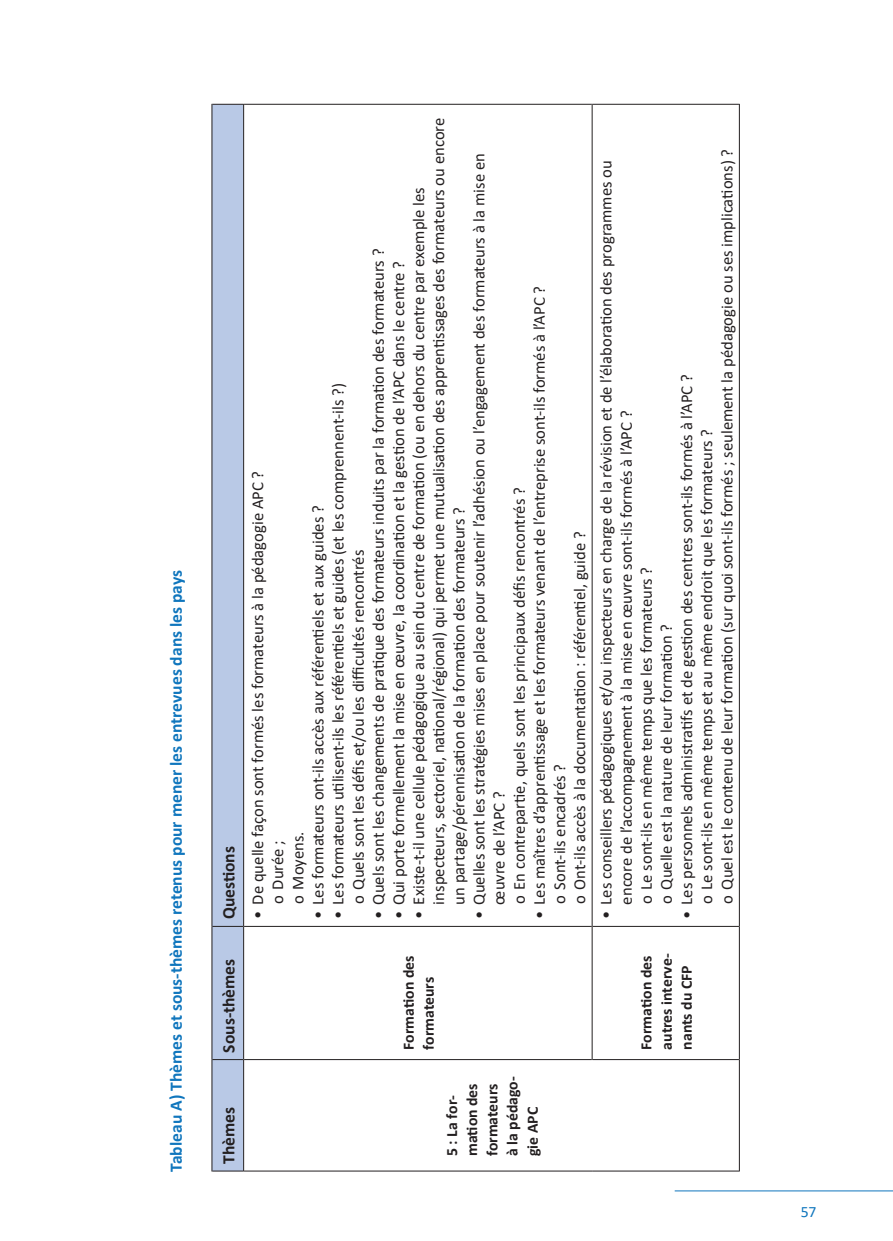
<style>
.page{position:relative;width:893px;height:1241px;background:#fff}
.page>*{position:absolute;margin:0;border:0;box-sizing:border-box;transform-origin:0 0}
.t1{font:700 17.5px "Calibri";color:#1076bd}
.t2{font:700 17.5px "Calibri";color:#231f20}
.t3{font:16.62px/20.1px "Calibri";color:#231f20}
.t4{font:700 15.75px/20.1px "Calibri";color:#231f20}
.t5{font:15.75px "Calibri";color:#1076bd}
</style>
<div class="page">
<hr style="left:675px;top:1190px;width:218px;height:1px;background:#1076bd">
<div style="left:212px;top:105px;width:31px;height:1065px;background:#b9c9e6"></div>
<svg style="left:244px;top:105px;width:495px;height:1065px"></svg>
<hr style="left:211px;top:1059px;width:1px;height:112px;background:#231f20">
<hr style="left:212px;top:1170px;width:31px;height:1px;background:#231f20">
<hr style="left:211px;top:926px;width:1px;height:133px;background:#231f20">
<hr style="left:212px;top:1058px;width:31px;height:1px;background:#231f20">
<hr style="left:211px;top:104px;width:1px;height:822px;background:#231f20">
<hr style="left:212px;top:925px;width:31px;height:1px;background:#231f20">
<hr style="left:212px;top:104px;width:31px;height:1px;background:#231f20">
<hr style="left:243px;top:1059px;width:1px;height:112px;background:#231f20">
<hr style="left:244px;top:1170px;width:348px;height:1px;background:#231f20">
<hr style="left:243px;top:926px;width:1px;height:133px;background:#231f20">
<hr style="left:244px;top:1058px;width:348px;height:1px;background:#231f20">
<hr style="left:243px;top:104px;width:1px;height:822px;background:#231f20">
<hr style="left:244px;top:925px;width:348px;height:1px;background:#231f20">
<hr style="left:244px;top:104px;width:348px;height:1px;background:#231f20">
<hr style="left:592px;top:1170px;width:147px;height:1px;background:#231f20">
<hr style="left:592px;top:926px;width:1px;height:133px;background:#231f20">
<hr style="left:593px;top:1058px;width:146px;height:1px;background:#231f20">
<hr style="left:592px;top:104px;width:1px;height:822px;background:#231f20">
<hr style="left:593px;top:925px;width:146px;height:1px;background:#231f20">
<hr style="left:593px;top:104px;width:146px;height:1px;background:#231f20">
<hr style="left:739px;top:1059px;width:1px;height:112px;background:#231f20">
<hr style="left:739px;top:926px;width:1px;height:133px;background:#231f20">
<hr style="left:739px;top:104px;width:1px;height:822px;background:#231f20">
<p class="t1" style="left:165px;top:1171px;width:602px;rotate:-90deg">Tableau A) Thèmes et sous-thèmes retenus pour mener les entrevues dans les pays</p>
<p class="t2" style="left:218px;top:919px;width:75px;rotate:-90deg">Questions</p>
<p class="t2" style="left:218px;top:1052px;width:95px;rotate:-90deg">Sous-thèmes</p>
<p class="t2" style="left:218px;top:1163px;width:58px;rotate:-90deg">Thèmes</p>
<p class="t3" style="left:408px;top:904px;width:788px;text-indent:-15px;rotate:-90deg">• Existe-t-il une cellule pédagogique au sein du centre de formation (ou en dehors du centre par exemple les inspecteurs, sectoriel, national/régional) qui permet une mutualisation des apprentissages des formateurs ou encore un partage/pérennisation de la formation des formateurs ?</p>
<p class="t3" style="left:468px;top:904px;width:752px;text-indent:-15px;rotate:-90deg">• Quelles sont les stratégies mises en place pour soutenir l’adhésion ou l’engagement des formateurs à la mise en œuvre de l’APC ?</p>
<p class="t3" style="left:368px;top:919px;width:672px;rotate:-90deg">• Quels sont les changements de pratique des formateurs induits par la formation des formateurs ?</p>
<p class="t3" style="left:388px;top:919px;width:660px;rotate:-90deg">• Qui porte formellement la mise en œuvre, la coordination et la gestion de l’APC dans le centre ?</p>
<p class="t3" style="left:328px;top:919px;width:537px;rotate:-90deg">• Les formateurs utilisent-ils les référentiels et guides (et les comprennent-ils ?)</p>
<p class="t3" style="left:247px;top:919px;width:450px;rotate:-90deg">• De quelle façon sont formés les formateurs à la pédagogie APC ?</p>
<p class="t3" style="left:307px;top:919px;width:415px;rotate:-90deg">• Les formateurs ont-ils accès aux référentiels et aux guides ?</p>
<p class="t3" style="left:348px;top:904px;width:356px;rotate:-90deg">o Quels sont les défis et/ou les difficultés rencontrés</p>
<p class="t3" style="left:267px;top:904px;width:66px;rotate:-90deg">o Durée ;</p>
<p class="t3" style="left:287px;top:904px;width:74px;rotate:-90deg">o Moyens.</p>
<p class="t3" style="left:529px;top:919px;width:635px;rotate:-90deg">• Les maîtres d’apprentissage et les formateurs venant de l’entreprise sont-ils formés à l’APC ?</p>
<p class="t3" style="left:509px;top:904px;width:418px;rotate:-90deg">o En contrepartie, quels sont les principaux défis rencontrés ?</p>
<p class="t3" style="left:549px;top:904px;width:142px;rotate:-90deg">o Sont-ils encadrés ?</p>
<p class="t3" style="left:569px;top:904px;width:374px;rotate:-90deg">o Ont-ils accès à la documentation : référentiel, guide ?</p>
<p class="t3" style="left:716px;top:904px;width:756px;rotate:-90deg">o Quel est le contenu de leur formation (sur quoi sont-ils formés ; seulement la pédagogie ou ses implications) ?</p>
<p class="t3" style="left:596px;top:904px;width:745px;text-indent:-15px;rotate:-90deg">• Les conseillers pédagogiques et/ou inspecteurs en charge de la révision et de l’élaboration des programmes ou encore de l’accompagnement à la mise en œuvre sont-ils formés à l’APC ?</p>
<p class="t3" style="left:676px;top:919px;width:546px;rotate:-90deg">• Les personnels administratifs et de gestion des centres sont-ils formés à l’APC ?</p>
<p class="t3" style="left:696px;top:904px;width:477px;rotate:-90deg">o Le sont-ils en même temps et au même endroit que les formateurs ?</p>
<p class="t3" style="left:636px;top:904px;width:339px;rotate:-90deg">o Le sont-ils en même temps que les formateurs ?</p>
<p class="t3" style="left:656px;top:904px;width:282px;rotate:-90deg">o Quelle est la nature de leur formation ?</p>
<p class="t4" style="left:398px;top:1049px;width:95px;rotate:-90deg">Formation des formateurs</p>
<p class="t4" style="left:441px;top:1155px;width:81px;rotate:-90deg">5 : La for&shy;mation des formateurs à la pédago&shy;gie APC</p>
<p class="t4" style="left:635px;top:1049px;width:98px;rotate:-90deg">Formation des autres interve&shy;nants du CFP</p>
<p class="t5" style="left:801px;top:1200px;width:17px">57</p>
</div>
